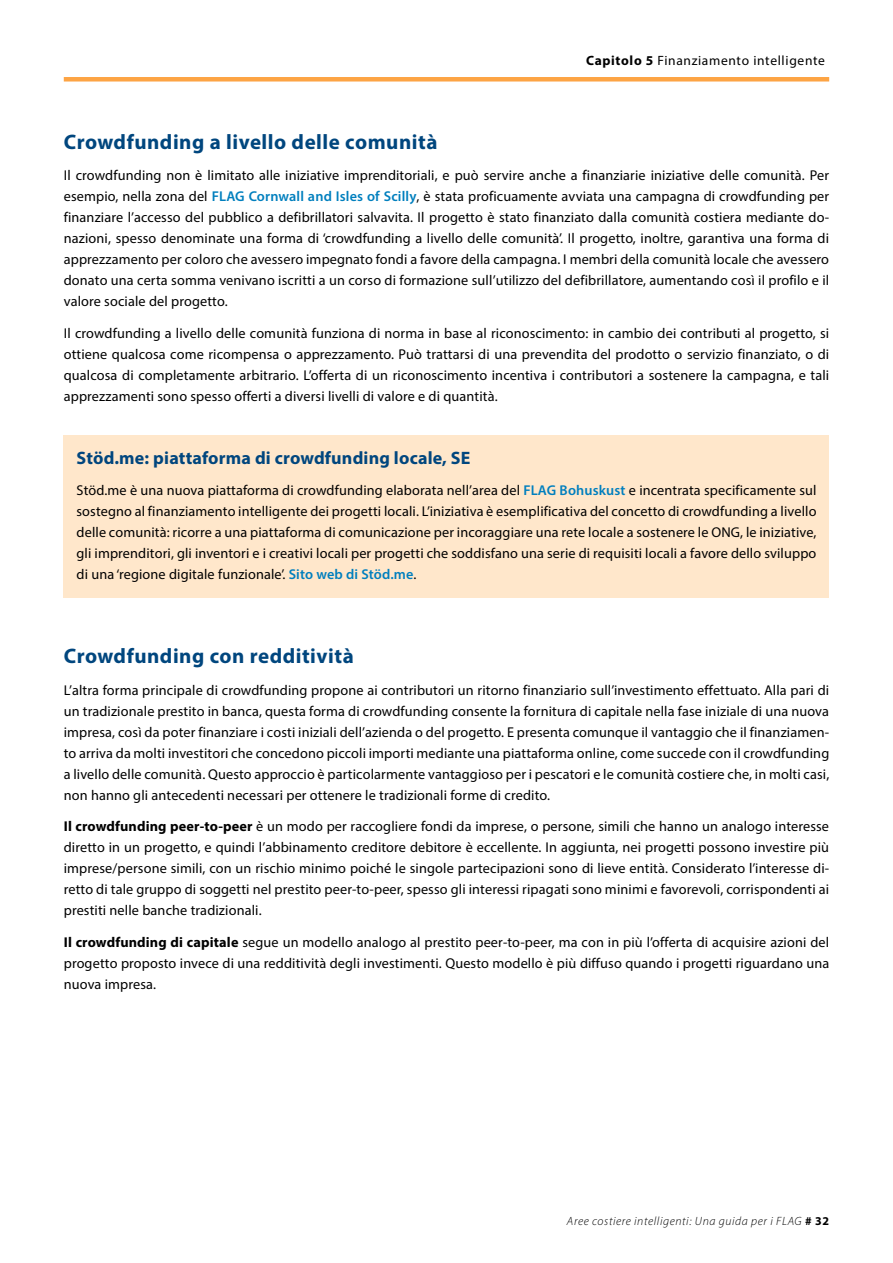
<style>
.page{position:relative;width:893px;height:1263px;background:#fff}
.page>*{position:absolute;margin:0;border:0;box-sizing:border-box;transform-origin:0 0}
.Titre_3{font:700 21px "Myriad Pro";letter-spacing:.025em;color:#00467e}
.Exemple_Titre{font:700 18px "Myriad Pro";letter-spacing:.01em;color:#00467e}
._1-Myriad_Pro-body{font:14.25px/21px "Myriad Pro";letter-spacing:.01em;color:#000;text-align:justify}
.Exemple_Box{font:14.25px/21px "Myriad Pro";letter-spacing:.01em;color:#000;text-align:justify}
.t1{font:13.5px "Myriad Pro";letter-spacing:.05em;color:#000}
.t2{font:italic 300 12px "Myriad Pro";letter-spacing:.05em;color:#000}
.s1{font-weight:700}
.s2{font-weight:600;color:#007fbe}
.s3{font-weight:700;font-style:normal}
</style>
<div class="page">
<div style="left:64px;top:77px;width:765px;height:5px;background:#fda444"></div>
<div style="left:64px;top:435px;width:765px;height:48px;background:#ffe7cb"></div>
<div style="left:64px;top:469px;width:765px;height:128px;background:#ffe7cb"></div>
<p class="t1" style="left:586px;top:52px;width:240px"><span class="s1">Capitolo 5</span> Finanziamento intelligente</p>
<p class="Titre_3" style="left:64px;top:128px;width:375px">Crowdfunding a livello delle comunità</p>
<p class="_1-Myriad_Pro-body" style="left:64px;top:164px;width:767px">Il crowdfunding non è limitato alle iniziative imprenditoriali, e può servire anche a finanziarie iniziative delle comunità. Per esempio, nella zona del <span class="s2">FLAG Cornwall and Isles of Scilly</span>, è stata proficuamente avviata una campagna di crowdfunding per finanziare l’accesso del pubblico a defibrillatori salvavita. Il progetto è stato finanziato dalla comunità costiera mediante do&shy;nazioni, spesso denominate una forma di ‘crowdfunding a livello delle comunità’. Il progetto, inoltre, garantiva una forma di apprezzamento per coloro che avessero impegnato fondi a favore della campagna. I membri della comunità locale che avessero donato una certa somma venivano iscritti a un corso di formazione sull’utilizzo del defibrillatore, aumentando così il profilo e il valore sociale del progetto.</p>
<p class="_1-Myriad_Pro-body" style="left:64px;top:322px;width:767px">Il crowdfunding a livello delle comunità funziona di norma in base al riconoscimento: in cambio dei contributi al progetto, si ottiene qualcosa come ricompensa o apprezzamento. Può trattarsi di una prevendita del prodotto o servizio finanziato, o di qualcosa di completamente arbitrario. L’offerta di un riconoscimento incentiva i contributori a sostenere la campagna, e tali apprezzamenti sono spesso offerti a diversi livelli di valore e di quantità.</p>
<p class="Exemple_Titre" style="left:77px;top:446px;width:395px">Stöd.me: piattaforma di crowdfunding locale, SE</p>
<p class="Exemple_Box" style="left:77px;top:479px;width:741px">Stöd.me è una nuova piattaforma di crowdfunding elaborata nell’area del <span class="s2">FLAG Bohuskust</span> e incentrata specificamente sul sostegno al finanziamento intelligente dei progetti locali. L’iniziativa è esemplificativa del concetto di crowdfunding a livello delle comunità: ricorre a una piattaforma di comunicazione per incoraggiare una rete locale a sostenere le ONG, le iniziative, gli imprenditori, gli inventori e i creativi locali per progetti che soddisfano una serie di requisiti locali a favore dello sviluppo di una ‘regione digitale funzionale’. <span class="s2">Sito web di Stöd.me</span>.</p>
<p class="Titre_3" style="left:64px;top:642px;width:292px">Crowdfunding con redditività</p>
<p class="_1-Myriad_Pro-body" style="left:64px;top:679px;width:767px">L’altra forma principale di crowdfunding propone ai contributori un ritorno finanziario sull’investimento effettuato. Alla pari di un tradizionale prestito in banca, questa forma di crowdfunding consente la fornitura di capitale nella fase iniziale di una nuova impresa, così da poter finanziare i costi iniziali dell’azienda o del progetto. E presenta comunque il vantaggio che il finanziamen&shy;to arriva da molti investitori che concedono piccoli importi mediante una piattaforma online, come succede con il crowdfunding a livello delle comunità. Questo approccio è particolarmente vantaggioso per i pescatori e le comunità costiere che, in molti casi, non hanno gli antecedenti necessari per ottenere le tradizionali forme di credito.</p>
<p class="_1-Myriad_Pro-body" style="left:64px;top:815px;width:767px"><span class="s1">Il crowdfunding peer-to-peer</span> è un modo per raccogliere fondi da imprese, o persone, simili che hanno un analogo interesse diretto in un progetto, e quindi l’abbinamento creditore debitore è eccellente. In aggiunta, nei progetti possono investire più imprese/persone simili, con un rischio minimo poiché le singole partecipazioni sono di lieve entità. Considerato l’interesse di&shy;retto di tale gruppo di soggetti nel prestito peer-to-peer, spesso gli interessi ripagati sono minimi e favorevoli, corrispondenti ai prestiti nelle banche tradizionali.</p>
<p class="_1-Myriad_Pro-body" style="left:64px;top:931px;width:767px"><span class="s1">Il crowdfunding di capitale</span> segue un modello analogo al prestito peer-to-peer, ma con in più l’offerta di acquisire azioni del progetto proposto invece di una redditività degli investimenti. Questo modello è più diffuso quando i progetti riguardano una nuova impresa.</p>
<p class="t2" style="left:567px;top:1214px;width:264px">Aree costiere intelligenti: Una guida per i FLAG <span class="s3"># 32</span></p>
</div>
